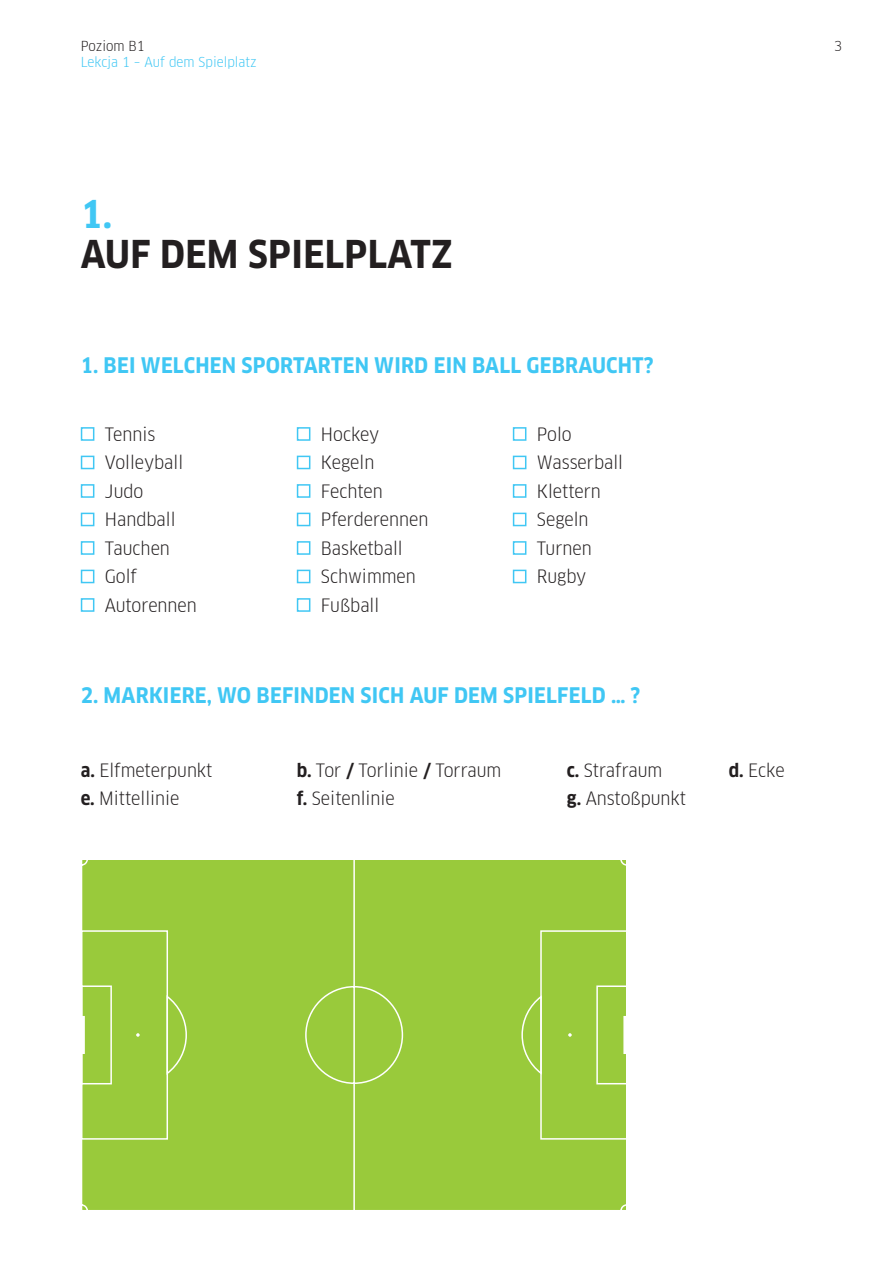
<style>
.page{position:relative;width:893px;height:1263px;background:#fff}
.page>*{position:absolute;margin:0;border:0;box-sizing:border-box;transform-origin:0 0}
.t1{font:700 37.5px "Clan Pro Narr";letter-spacing:.01em;color:#231f20}
.t2{font:700 37.5px "Clan Pro Narr";color:#40c7f4}
.t3{font:700 21px "Clan Pro Narr";letter-spacing:.01em;color:#40c7f4}
.t4{font:18px "Clan Offc Narr";color:#231f20}
.t5{font:13.5px "Clan Offc Narr";color:#40c7f4}
.t6{font:13.5px "Clan Offc Narr";color:#231f20}
.s1{font-family:"Clan Pro Narr";font-weight:700}
</style>
<div class="page">
<div style="left:81px;top:427px;width:13px;height:14px;border:2px solid #40c7f4"></div>
<div style="left:297px;top:427px;width:13px;height:14px;border:2px solid #40c7f4"></div>
<div style="left:513px;top:427px;width:13px;height:14px;border:2px solid #40c7f4"></div>
<div style="left:81px;top:456px;width:13px;height:13px;border:2px solid #40c7f4"></div>
<div style="left:297px;top:456px;width:13px;height:13px;border:2px solid #40c7f4"></div>
<div style="left:513px;top:456px;width:13px;height:13px;border:2px solid #40c7f4"></div>
<div style="left:81px;top:484px;width:13px;height:14px;border:2px solid #40c7f4"></div>
<div style="left:297px;top:484px;width:13px;height:14px;border:2px solid #40c7f4"></div>
<div style="left:513px;top:484px;width:13px;height:14px;border:2px solid #40c7f4"></div>
<div style="left:81px;top:513px;width:13px;height:13px;border:2px solid #40c7f4"></div>
<div style="left:297px;top:513px;width:13px;height:13px;border:2px solid #40c7f4"></div>
<div style="left:513px;top:513px;width:13px;height:13px;border:2px solid #40c7f4"></div>
<div style="left:81px;top:541px;width:13px;height:14px;border:2px solid #40c7f4"></div>
<div style="left:297px;top:541px;width:13px;height:14px;border:2px solid #40c7f4"></div>
<div style="left:513px;top:541px;width:13px;height:14px;border:2px solid #40c7f4"></div>
<div style="left:81px;top:570px;width:13px;height:13px;border:2px solid #40c7f4"></div>
<div style="left:297px;top:570px;width:13px;height:13px;border:2px solid #40c7f4"></div>
<div style="left:513px;top:570px;width:13px;height:13px;border:2px solid #40c7f4"></div>
<div style="left:81px;top:598px;width:13px;height:14px;border:2px solid #40c7f4"></div>
<div style="left:297px;top:598px;width:13px;height:14px;border:2px solid #40c7f4"></div>
<div style="left:82px;top:860px;width:544px;height:350px;background:#99ca3b"></div>
<svg style="left:623px;top:1016px;width:3px;height:38px"></svg>
<div style="left:82px;top:929px;width:461px;height:211px;background:#99ca3b"></div>
<svg style="left:136px;top:1033px;width:4px;height:4px"></svg>
<svg style="left:165px;top:994px;width:23px;height:82px;background:#a7d157"></svg>
<svg style="left:82px;top:1016px;width:3px;height:38px"></svg>
<svg style="left:568px;top:1033px;width:4px;height:4px"></svg>
<p class="t6" style="left:81px;top:38px;width:66px">Poziom B1</p>
<p class="t5" style="left:81px;top:54px;width:177px">Lekcja 1 – Auf dem Spielplatz</p>
<p class="t6" style="left:834px;top:38px;width:9px">3</p>
<h1 class="t2" style="left:81px;top:192px;width:33px">1.</h1>
<h1 class="t1" style="left:81px;top:233px;width:105px">AUF DEM</h1>
<h1 class="t1" style="left:248px;top:233px;width:42px">SPIELPLA</h1>
<h1 class="t1" style="left:410px;top:233px;width:41px">TZ</h1>
<p class="t3" style="left:81px;top:353px;width:75px">1. BEI WELC</p>
<p class="t3" style="left:195px;top:353px;width:72px">HEN SPOR</p>
<p class="t3" style="left:293px;top:353px;width:96px">TARTEN WIRD</p>
<p class="t3" style="left:434px;top:353px;width:65px">EI N BALL</p>
<p class="t3" style="left:527px;top:353px;width:14px">GEBRA</p>
<p class="t3" style="left:592px;top:353px;width:63px">UCHT?</p>
<p class="t4" style="left:105px;top:423px;width:52px">Tennis</p>
<p class="t4" style="left:321px;top:423px;width:60px">Hockey</p>
<p class="t4" style="left:537px;top:423px;width:36px">Polo</p>
<p class="t4" style="left:105px;top:452px;width:80px">Volleyball</p>
<p class="t4" style="left:321px;top:452px;width:55px">Kegeln</p>
<p class="t4" style="left:537px;top:452px;width:88px">Wasserball</p>
<p class="t4" style="left:105px;top:480px;width:40px">Judo</p>
<p class="t4" style="left:321px;top:480px;width:63px">Fechten</p>
<p class="t4" style="left:537px;top:480px;width:65px">Klettern</p>
<p class="t4" style="left:105px;top:509px;width:72px">Handball</p>
<p class="t4" style="left:321px;top:509px;width:109px">Pferderennen</p>
<p class="t4" style="left:537px;top:509px;width:53px">Segeln</p>
<p class="t4" style="left:105px;top:537px;width:67px">Tauchen</p>
<p class="t4" style="left:321px;top:537px;width:83px">Basketball</p>
<p class="t4" style="left:537px;top:537px;width:56px">Turnen</p>
<p class="t4" style="left:105px;top:566px;width:34px">Golf</p>
<p class="t4" style="left:321px;top:566px;width:96px">Schwimmen</p>
<p class="t4" style="left:537px;top:566px;width:51px">Rugby</p>
<p class="t4" style="left:105px;top:594px;width:93px">Autorennen</p>
<p class="t4" style="left:321px;top:594px;width:60px">Fußball</p>
<p class="t3" style="left:81px;top:683px;width:54px">2. MARKIERE</p>
<p class="t3" style="left:207px;top:683px;width:262px">, WO BEFINDEN SICH AUF DEM</p>
<p class="t3" style="left:503px;top:683px;width:23px">SPIEL</p>
<p class="t3" style="left:557px;top:683px;width:25px">FELD</p>
<p class="t3" style="left:611px;top:683px;width:31px">… ?</p>
<p class="t4" style="left:81px;top:759px;width:133px"><span class="s1">A.</span> Elfmeterpunkt</p>
<p class="t4" style="left:297px;top:759px;width:206px"><span class="s1">B.</span> Tor <span class="s1">/</span> Torlinie <span class="s1">/</span> Torraum</p>
<p class="t4" style="left:567px;top:759px;width:97px"><span class="s1">C.</span> Strafraum</p>
<p class="t4" style="left:729px;top:759px;width:57px"><span class="s1">D.</span> Ecke</p>
<p class="t4" style="left:81px;top:788px;width:100px"><span class="s1">E.</span> Mittellinie</p>
<p class="t4" style="left:297px;top:788px;width:100px"><span class="s1">F.</span> Seitenlinie</p>
<p class="t4" style="left:567px;top:788px;width:121px"><span class="s1">G.</span> Anstoßpunkt</p>
</div>
